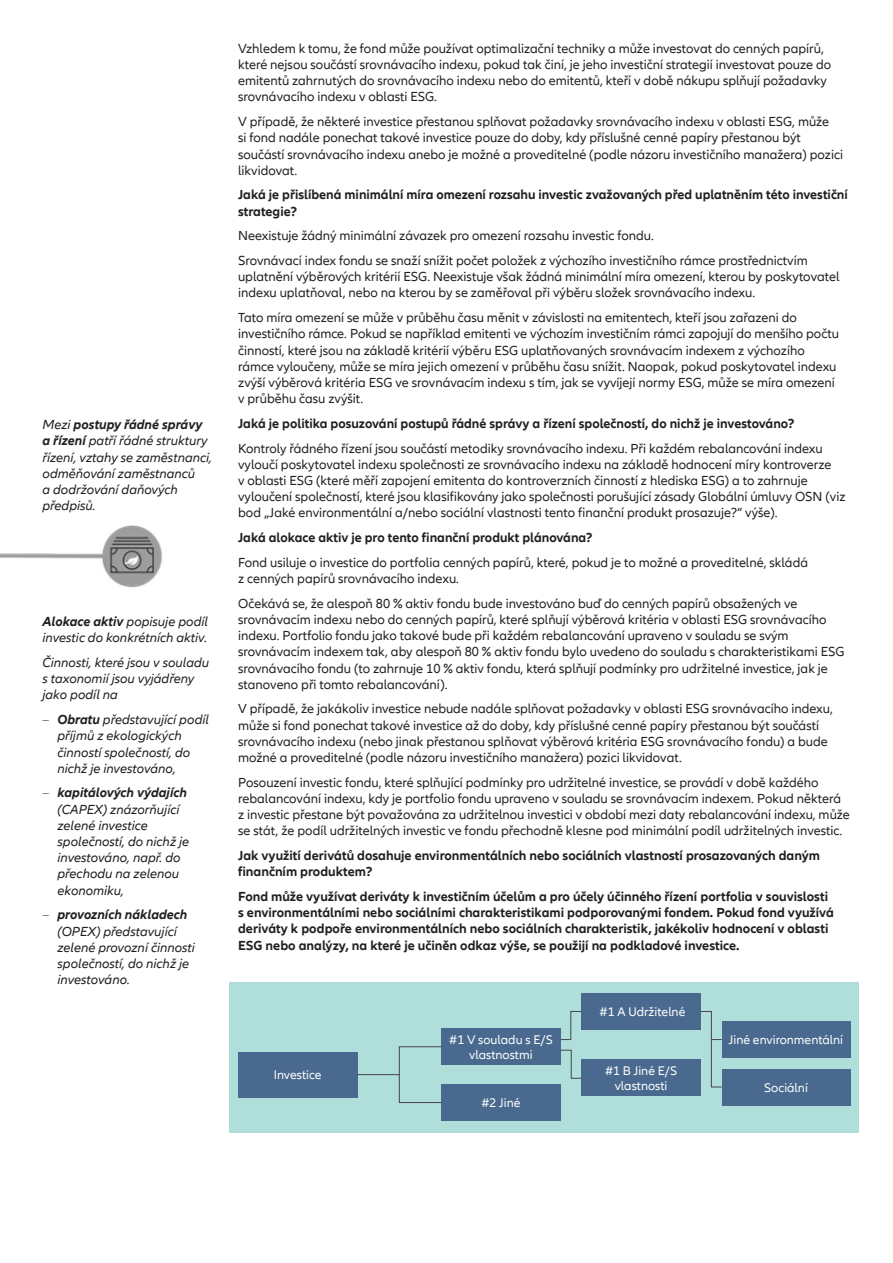
<style>
.page{position:relative;width:893px;height:1263px;background:#fff}
.page>*{position:absolute;margin:0;border:0;box-sizing:border-box;transform-origin:0 0}
.hlavni_text{font:13.5px/16.2px "Allianz Neo";color:#231f20}
.poznámky{font:italic 13.5px/16.2px "Allianz Neo";color:#231f20}
.Podnadpis{font:700 13.5px/16.2px "Allianz Neo";color:#231f20}
.hlavni_text-2{font:700 13.5px/16.2px "Allianz Neo";color:#231f20}
.t1{font:12.9px/15.5px "Allianz Neo";color:#fff;text-align:center}
.s1{font-weight:700}
.s2{font-weight:300;font-style:normal}
</style>
<div class="page">
<div style="left:230px;top:982px;width:629px;height:150px;background:#afdedb"></div>
<img style="left:0;top:526px;width:162px;height:62px">
<svg style="left:560px;top:1011px;width:22px;height:29px"></svg>
<div style="left:238px;top:1052px;width:119px;height:45px;background:#496a8e"></div>
<div style="left:441px;top:1028px;width:119px;height:37px;background:#496a8e"></div>
<div style="left:441px;top:1084px;width:119px;height:37px;background:#496a8e"></div>
<div style="left:399px;top:1046px;width:43px;height:57px;border:1px solid #454647"></div>
<div style="left:582px;top:993px;width:119px;height:37px;background:#496a8e"></div>
<div style="left:582px;top:1060px;width:119px;height:36px;background:#496a8e"></div>
<hr style="left:357px;top:1074px;width:42px;height:1px;background:#454647">
<div style="left:722px;top:1069px;width:128px;height:36px;background:#496a8e"></div>
<div style="left:722px;top:1021px;width:128px;height:37px;background:#496a8e"></div>
<svg style="left:560px;top:1050px;width:22px;height:29px"></svg>
<svg style="left:700px;top:1011px;width:22px;height:76px"></svg>
<p class="poznámky" style="left:43px;top:417px;width:171px">Mezi <span class="s1">postupy řádné správy a řízení</span> patří řádné struktury řízení, vztahy se zaměstnanci, odměňování zaměstnanců<br>a dodržování daňových předpisů.</p>
<p class="poznámky" style="left:43px;top:614px;width:167px"><span class="s1">Alokace aktiv</span> popisuje podíl investic do konkrétních aktiv.</p>
<p class="poznámky" style="left:43px;top:655px;width:168px">Činnosti, které jsou v souladu s taxonomií jsou vyjádřeny jako podíl na</p>
<p class="poznámky" style="left:58px;top:712px;width:153px;text-indent:-15px"><span class="s2">–</span> <span class="s1">Obratu</span> představující podíl příjmů z ekologických činností společností, do nichž je investováno,</p>
<p class="poznámky" style="left:58px;top:785px;width:133px;text-indent:-15px"><span class="s2">–</span> <span class="s1">kapitálových výdajích </span>(CAPEX) znázorňující zelené investice společností, do nichž je investováno, např. do přechodu na zelenou ekonomiku,</p>
<p class="poznámky" style="left:58px;top:907px;width:139px;text-indent:-15px"><span class="s2">–</span> <span class="s1">provozních nákladech </span>(OPEX) představující zelené provozní činnosti společností, do nichž je investováno.</p>
<p class="hlavni_text" style="left:238px;top:41px;width:595px">Vzhledem k tomu, že fond může používat optimalizační techniky a může investovat do cenných papírů, které nejsou součástí srovnávacího indexu, pokud tak činí, je jeho investiční strategií investovat pouze do emitentů zahrnutých do srovnávacího indexu nebo do emitentů, kteří v době nákupu splňují požadavky srovnávacího indexu v oblasti ESG.</p>
<p class="hlavni_text" style="left:238px;top:114px;width:606px">V případě, že některé investice přestanou splňovat požadavky srovnávacího indexu v oblasti ESG, může<br>si fond nadále ponechat takové investice pouze do doby, kdy příslušné cenné papíry přestanou být součástí srovnávacího indexu anebo je možné a proveditelné (podle názoru investičního manažera) pozici likvidovat.</p>
<p class="hlavni_text-2" style="left:238px;top:187px;width:611px">Jaká je přislíbená minimální míra omezení rozsahu investic zvažovaných před uplatněním této investiční strategie?</p>
<p class="hlavni_text" style="left:238px;top:228px;width:417px">Neexistuje žádný minimální závazek pro omezení rozsahu investic fondu.</p>
<p class="hlavni_text" style="left:238px;top:253px;width:603px">Srovnávací index fondu se snaží snížit počet položek z výchozího investičního rámce prostřednictvím uplatnění výběrových kritérií ESG. Neexistuje však žádná minimální míra omezení, kterou by poskytovatel indexu uplatňoval, nebo na kterou by se zaměřoval při výběru složek srovnávacího indexu.</p>
<p class="hlavni_text" style="left:238px;top:310px;width:602px">Tato míra omezení se může v průběhu času měnit v závislosti na emitentech, kteří jsou zařazeni do investičního rámce. Pokud se například emitenti ve výchozím investičním rámci zapojují do menšího počtu činností, které jsou na základě kritérií výběru ESG uplatňovaných srovnávacím indexem z výchozího rámce vyloučeny, může se míra jejich omezení v průběhu času snížit. Naopak, pokud poskytovatel indexu zvýší výběrová kritéria ESG ve srovnávacím indexu s tím, jak se vyvíjejí normy ESG, může se míra omezení v průběhu času zvýšit.</p>
<p class="hlavni_text-2" style="left:238px;top:416px;width:558px">Jaká je politika posuzování postupů řádné správy a řízení společností, do nichž je investováno?</p>
<p class="hlavni_text" style="left:238px;top:440px;width:609px">Kontroly řádného řízení jsou součástí metodiky srovnávacího indexu. Při každém rebalancování indexu vyloučí poskytovatel indexu společnosti ze srovnávacího indexu na základě hodnocení míry kontroverze<br>v oblasti ESG (které měří zapojení emitenta do kontroverzních činností z hlediska ESG) a to zahrnuje vyloučení společností, které jsou klasifikovány jako společnosti porušující zásady Globální úmluvy OSN (viz bod „Jaké environmentální a/nebo sociální vlastnosti tento finanční produkt prosazuje?“ výše).</p>
<p class="hlavni_text-2" style="left:238px;top:530px;width:356px">Jaká alokace aktiv je pro tento finanční produkt plánována?</p>
<p class="hlavni_text" style="left:238px;top:555px;width:571px">Fond usiluje o investice do portfolia cenných papírů, které, pokud je to možné a proveditelné, skládá z cenných papírů srovnávacího indexu.</p>
<p class="hlavni_text" style="left:238px;top:595px;width:608px">Očekává se, že alespoň 80 % aktiv fondu bude investováno buď do cenných papírů obsažených ve srovnávacím indexu nebo do cenných papírů, které splňují výběrová kritéria v oblasti ESG srovnávacího indexu. Portfolio fondu jako takové bude při každém rebalancování upraveno v souladu se svým srovnávacím indexem tak, aby alespoň 80 % aktiv fondu bylo uvedeno do souladu s charakteristikami ESG srovnávacího fondu (to zahrnuje 10 % aktiv fondu, která splňují podmínky pro udržitelné investice, jak je stanoveno při tomto rebalancování).</p>
<p class="hlavni_text" style="left:238px;top:701px;width:596px">V případě, že jakákoliv investice nebude nadále splňovat požadavky v oblasti ESG srovnávacího indexu, může si fond ponechat takové investice až do doby, kdy příslušné cenné papíry přestanou být součástí srovnávacího indexu (nebo jinak přestanou splňovat výběrová kritéria ESG srovnávacího fondu) a bude možné a proveditelné (podle názoru investičního manažera) pozici likvidovat.</p>
<p class="hlavni_text" style="left:238px;top:774px;width:613px">Posouzení investic fondu, které splňující podmínky pro udržitelné investice, se provádí v době každého rebalancování indexu, kdy je portfolio fondu upraveno v souladu se srovnávacím indexem. Pokud některá z investic přestane být považována za udržitelnou investici v období mezi daty rebalancování indexu, může se stát, že podíl udržitelných investic ve fondu přechodně klesne pod minimální podíl udržitelných investic.</p>
<p class="Podnadpis" style="left:238px;top:848px;width:583px">Jak využití derivátů dosahuje environmentálních nebo sociálních vlastností prosazovaných daným finančním produktem?</p>
<p class="Podnadpis" style="left:238px;top:889px;width:597px">Fond může využívat deriváty k investičním účelům a pro účely účinného řízení portfolia v souvislosti s environmentálními nebo sociálními charakteristikami podporovanými fondem. Pokud fond využívá deriváty k podpoře environmentálních nebo sociálních charakteristik, jakékoliv hodnocení v oblasti ESG nebo analýzy, na které je učiněn odkaz výše, se použijí na podkladové investice.</p>
<p class="t1" style="left:274px;top:1067px;width:49px">Investice</p>
<p class="t1" style="left:449px;top:1032px;width:105px">#1 V souladu s E/S vlastnostmi</p>
<p class="t1" style="left:481px;top:1095px;width:41px">#2 Jiné</p>
<p class="t1" style="left:600px;top:1004px;width:87px">#1 A Udržitelné</p>
<p class="t1" style="left:605px;top:1063px;width:74px">#1 B Jiné E/S vlastnosti</p>
<p class="t1" style="left:729px;top:1032px;width:116px">Jiné environmentální</p>
<p class="t1" style="left:764px;top:1080px;width:45px">Sociální</p>
</div>
